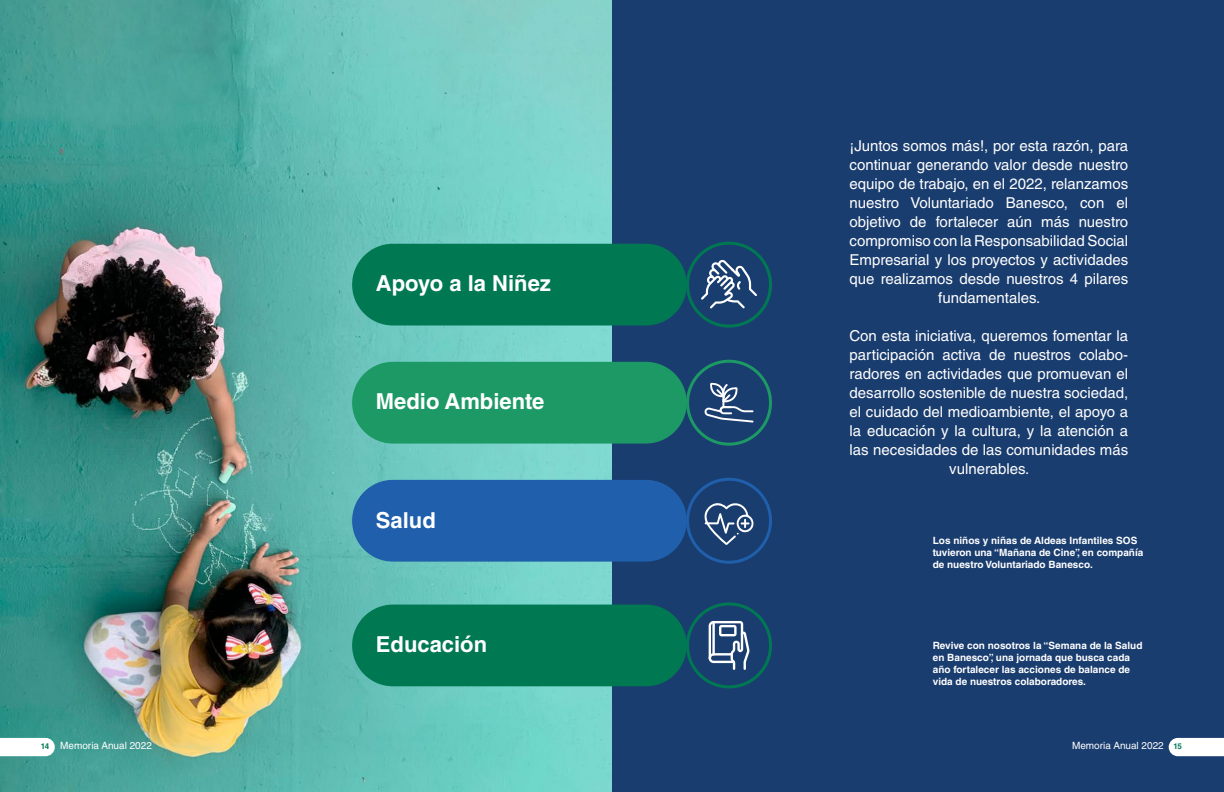
<style>
.page{position:relative;width:1224px;height:792px;background:#fff}
.page>*{position:absolute;margin:0;border:0;box-sizing:border-box;transform-origin:0 0}
.t1{font:700 22px "Helvetica LT Std";color:#fff}
.t2{font:15px/19px "Helvetica LT Std";color:#fff;text-align:center}
.t3{font:700 10px/12px "Helvetica LT Std";color:#fff}
.t4{font:10px "Helvetica LT Std";color:#fff}
.s1{font-weight:700;font-size:8px;color:#007953}
</style>
<div class="page">
<img style="left:0;top:0;width:612px;height:792px">
<div style="left:612px;top:0;width:612px;height:792px;background:#1a3d6f"></div>
<div style="left:686px;top:602px;width:86px;height:86px;border:3px solid #007953;border-radius:50%"></div>
<div style="left:352px;top:244px;width:335px;height:82px;background:#007953;border-radius:41px"></div>
<div style="left:352px;top:362px;width:335px;height:82px;background:#1c9964;border-radius:41px"></div>
<div style="left:352px;top:480px;width:335px;height:82px;background:#1f5fab;border-radius:41px"></div>
<div style="left:686px;top:242px;width:86px;height:86px;border:3px solid #007953;border-radius:50%"></div>
<div style="left:686px;top:360px;width:86px;height:86px;border:3px solid #1c9964;border-radius:50%"></div>
<div style="left:686px;top:478px;width:86px;height:86px;border:3px solid #1f5fab;border-radius:50%"></div>
<svg style="left:701px;top:260px;width:56px;height:48px"></svg>
<svg style="left:704px;top:382px;width:50px;height:41px"></svg>
<svg style="left:709px;top:621px;width:41px;height:49px"></svg>
<hr style="left:712px;top:621px;width:3px;height:35px;background:#fff">
<div style="left:352px;top:605px;width:335px;height:81px;background:#007953;border-radius:41px"></div>
<svg style="left:704px;top:503px;width:50px;height:42px"></svg>
<svg style="left:1169px;top:738px;width:55px;height:18px"></svg>
<svg style="left:0;top:738px;width:55px;height:18px"></svg>
<h1 class="t1" style="left:376px;top:270px;width:177px">Apoyo a la Niñez</h1>
<h1 class="t1" style="left:376px;top:388px;width:170px">Medio Ambiente</h1>
<h1 class="t1" style="left:376px;top:506px;width:61px">Salud</h1>
<h1 class="t1" style="left:376px;top:631px;width:113px">Educación</h1>
<p class="t2" style="left:850px;top:136px;width:280px">¡Juntos somos más!, por esta razón, para continuar generando valor desde nuestro equipo de trabajo, en el 2022, relanzamos nuestro Voluntariado Banesco, con el objetivo de fortalecer aún más nuestro compromiso con la Responsabilidad Social Empresarial y los proyectos y actividades que realizamos desde nuestros 4 pilares fundamentales.</p>
<p class="t2" style="left:850px;top:326px;width:280px">Con esta iniciativa, queremos fomentar la participación activa de nuestros colabo&shy;radores en actividades que promuevan el desarrollo sostenible de nuestra sociedad, el cuidado del medioambiente, el apoyo a la educación y la cultura, y la atención a las necesidades de las comunidades más vulnerables.</p>
<p class="t3" style="left:933px;top:534px;width:212px">Los niños y niñas de Aldeas Infantiles SOS tuvieron una “Mañana de Cine”, en compañía de nuestro Voluntariado Banesco.</p>
<p class="t3" style="left:933px;top:639px;width:211px">Revive con nosotros la “Semana de la Salud en Banesco”, una jornada que busca cada año fortalecer las acciones de balance de vida de nuestros colaboradores.</p>
<p class="t4" style="left:41px;top:740px;width:113px"><span class="s1">14</span> Memoria Anual 2022</p>
<p class="t4" style="left:1072px;top:740px;width:111px">Memoria Anual 2022 <span class="s1">15</span></p>
</div>
